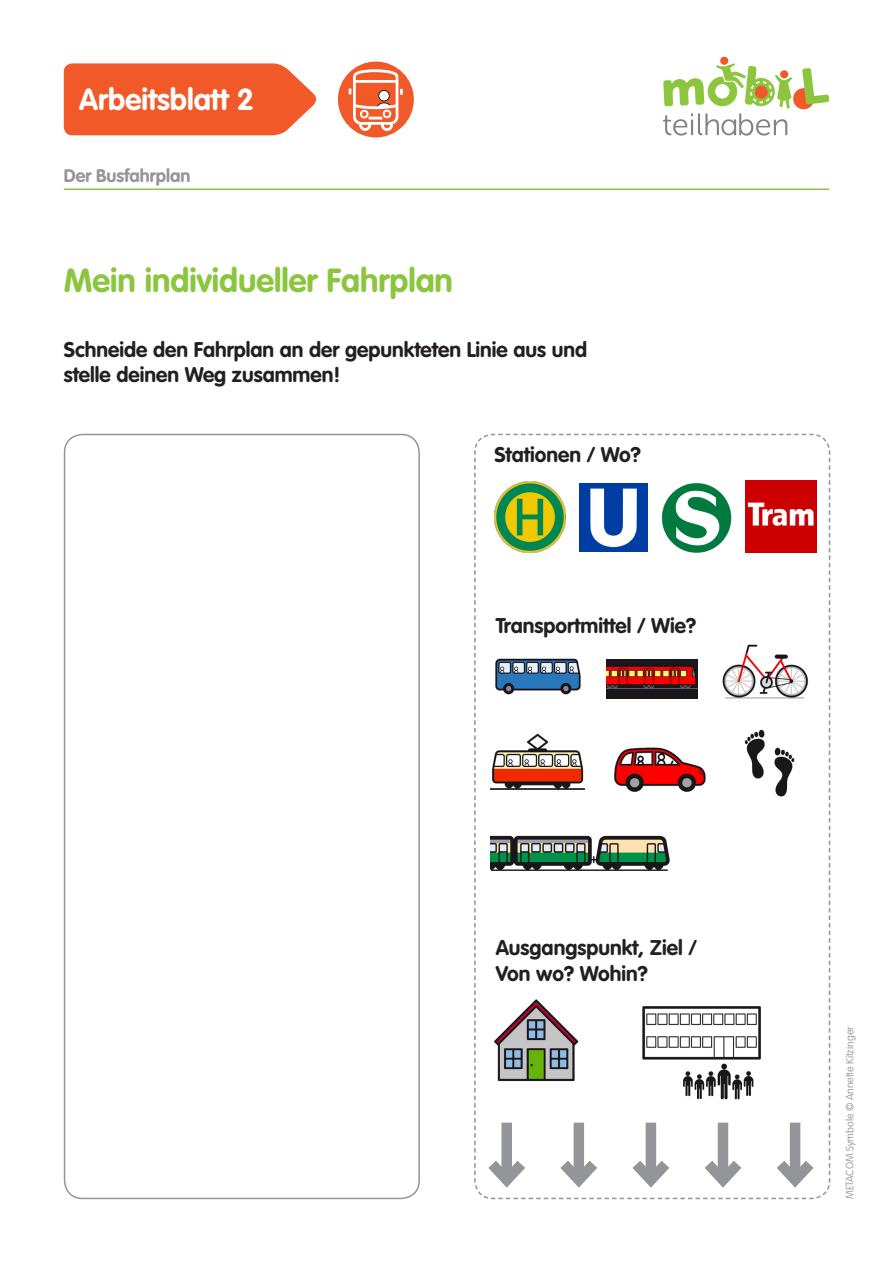
<style>
.page{position:relative;width:893px;height:1263px;background:#fff}
.page>*{position:absolute;margin:0;border:0;box-sizing:border-box;transform-origin:0 0}
.t1{font:700 33px "VAG Rounded";color:#8bc63e}
.t2{font:700 30px "VAG Rounded";color:#fff}
.t3{font:700 21px "VAG Rounded";color:#231f20}
.t4{font:700 18px "VAG Rounded";color:#939598}
.t5{font:100 10.5px "VAG Rounded";color:#939598}
</style>
<div class="page">
<svg style="left:64px;top:63px;width:252px;height:72px;background:#f16337"></svg>
<hr style="left:64px;top:188px;width:765px;height:2px;background:#8bc63e">
<div style="left:793px;top:88px;width:21px;height:21px;background:#f15929;border-radius:50%"></div>
<svg style="left:802px;top:68px;width:27px;height:36px"></svg>
<svg style="left:663px;top:57px;width:129px;height:79px"></svg>
<div style="left:338px;top:62px;width:76px;height:75px;background:#f15929;border-radius:50%"></div>
<svg style="left:349px;top:68px;width:54px;height:64px"></svg>
<div style="left:379px;top:90px;width:10px;height:11px;background:#fff;border-radius:50%"></div>
<div style="left:378px;top:90px;width:12px;height:12px;border:1px solid #231f20;border-radius:50%"></div>
<div style="left:64px;top:434px;width:356px;height:765px;border:2px solid #939598;border-radius:18px"></div>
<svg style="left:474px;top:433px;width:357px;height:767px"></svg>
<img style="left:729px;top:729px;width:80px;height:67px">
<img style="left:745px;top:480px;width:72px;height:72px">
<p class="t2" style="left:79px;top:81px;width:176px">Arbeitsblatt 2</p>
<p class="t4" style="left:64px;top:165px;width:128px">Der Busfahrplan</p>
<p class="t1" style="left:64px;top:261px;width:391px">Mein individueller Fahrplan</p>
<p class="t3" style="left:64px;top:337px;width:525px">Schneide den Fahrplan an der gepunkteten Linie aus und</p>
<p class="t3" style="left:64px;top:362px;width:278px">stelle deinen Weg zusammen!</p>
<p class="t3" style="left:494px;top:442px;width:148px">Stationen / Wo?</p>
<p class="t3" style="left:496px;top:613px;width:202px">Transportmittel / Wie?</p>
<p class="t3" style="left:496px;top:935px;width:203px">Ausgangspunkt, Ziel /</p>
<p class="t3" style="left:496px;top:961px;width:154px">Von wo? Wohin?</p>
<p class="t5" style="left:844px;top:1199px;width:174px;rotate:-90deg">METACOM Symbole © Annette Kitzinger</p>
</div>
